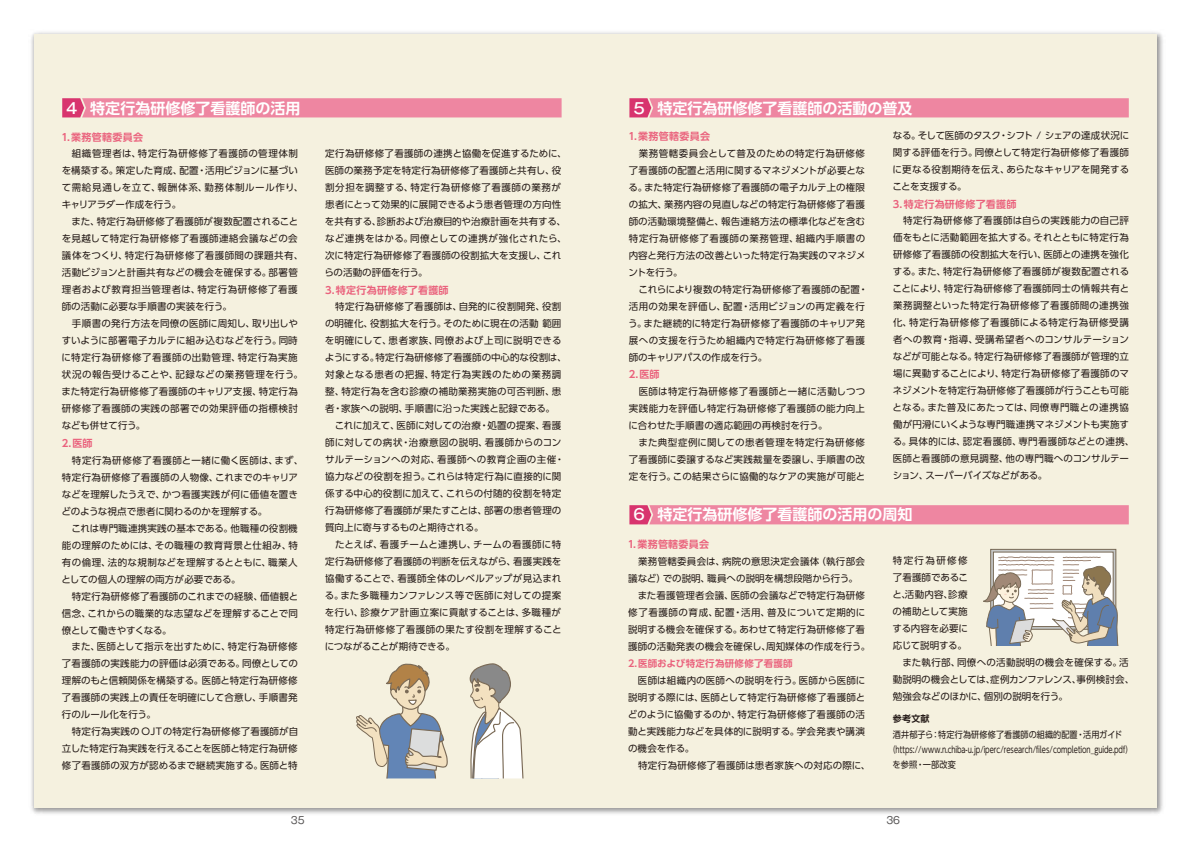
<style>
.page{position:relative;width:1191px;height:842px;background:#fff}
.page>*{position:absolute;margin:0;border:0;box-sizing:border-box;transform-origin:0 0}
.t1{font:700 15px "UD Shin Go Pro De";color:#fff}
.t2{font:700 10px "UD Shin Go Pro De";letter-spacing:.03em;color:#ea617c}
.t3{font:10px "Gothic MB101 Pro";color:#595757}
.t4{font:9.5px/17px "UD Shin Go Pro";letter-spacing:.02em;color:#221815}
.t5{font:700 9.5px "UD Shin Go Pro De";letter-spacing:.025em;color:#ea617c}
.t6{font:9px "UD Shin Go Pro";letter-spacing:.005em;color:#221815;scale:.75 1}
.t7{font:9px "UD Shin Go Pro";letter-spacing:.005em;color:#221815;scale:.9 1}
.t8{font:9px "UD Shin Go Pro";letter-spacing:.005em;color:#221815;scale:.91 1}
.t9{font:700 9px "UD Shin Go Pro De";color:#221815}
.s1{font-family:"Gothic MB101 Pro";font-weight:500}
</style>
<div class="page">
<div style="left:34px;top:34px;width:1123px;height:774px;background:#f5f1df"></div>
<svg style="left:62px;top:98px;width:499px;height:19px;background:#ed849f"></svg>
<svg style="left:629px;top:98px;width:499px;height:19px;background:#ed849f"></svg>
<svg style="left:629px;top:505px;width:499px;height:19px;background:#ed849f"></svg>
<svg style="left:983px;top:548px;width:136px;height:97px;background:#c9c8c5"></svg>
<svg style="left:469px;top:663px;width:55px;height:115px"></svg>
<svg style="left:356px;top:663px;width:92px;height:115px"></svg>
<h1 class="t1" style="left:66px;top:96px;width:236px"><span class="s1">4</span> 特定行為研修修了看護師の活用</h1>
<h1 class="t1" style="left:633px;top:96px;width:281px"><span class="s1">5</span> 特定行為研修修了看護師の活動の普及</h1>
<p class="t2" style="left:61px;top:129px;width:83px">1.業務管轄委員会</p>
<p class="t4" style="left:61px;top:145px;width:243px;text-indent:10px">組織管理者は、特定行為研修修了看護師の管理体制を構築する。策定した育成、配置・活用ビジョンに基づいて需給見通しを立て、報酬体系、勤務体制ルール作り、キャリアラダー作成を行う。<br>　また、特定行為研修修了看護師が複数配置されることを見越して特定行為研修修了看護師連絡会議などの会議体をつくり、特定行為研修修了看護師間の課題共有、活動ビジョンと計画共有などの機会を確保する。部署管理者および教育担当管理者は、特定行為研修修了看護師の活動に必要な手順書の実装を行う。<br>　手順書の発行方法を同僚の医師に周知し、取り出しやすいように部署電子カルテに組み込むなどを行う。同時に特定行為研修修了看護師の出勤管理、特定行為実施状況の報告受けることや、記録などの業務管理を行う。また特定行為研修修了看護師のキャリア支援、特定行為研修修了看護師の実践の部署での効果評価の指標検討なども併せて行う。</p>
<p class="t2" style="left:62px;top:435px;width:32px">2.医師</p>
<p class="t4" style="left:61px;top:451px;width:243px;text-indent:10px">特定行為研修修了看護師と一緒に働く医師は、まず、特定行為研修修了看護師の人物像、これまでのキャリアなどを理解したうえで、かつ看護実践が何に価値を置きどのような視点で患者に関わるのかを理解する。<br>　これは専門職連携実践の基本である。他職種の役割機能の理解のためには、その職種の教育背景と仕組み、特有の倫理、法的な規制などを理解するとともに、職業人としての個人の理解の両方が必要である。<br>　特定行為研修修了看護師のこれまでの経験、価値観と信念、これからの職業的な志望などを理解することで同僚として働きやすくなる。<br>　また、医師として指示を出すために、特定行為研修修了看護師の実践能力の評価は必須である。同僚としての理解のもと信頼関係を構築する。医師と特定行為研修修了看護師の実践上の責任を明確にして合意し、手順書発行のルール化を行う。<br>　特定行為実践の OJTの特定行為研修修了看護師が自立した特定行為実践を行えることを医師と特定行為研修修了看護師の双方が認めるまで継続実施する。医師と特</p>
<p class="t4" style="left:324px;top:145px;width:244px">定行為研修修了看護師の連携と協働を促進するために、医師の業務予定を特定行為研修修了看護師と共有し、役割分担を調整する、特定行為研修修了看護師の業務が患者にとって効果的に展開できるよう患者管理の方向性を共有する、診断および治療目的や治療計画を共有する、など連携をはかる。同僚としての連携が強化されたら、次に特定行為研修修了看護師の役割拡大を支援し、これらの活動の評価を行う。</p>
<p class="t2" style="left:325px;top:282px;width:125px">3.特定行為研修修了看護師</p>
<p class="t4" style="left:325px;top:298px;width:243px">　特定行為研修修了看護師は、自発的に役割開発、役割の明確化、役割拡大を行う。そのために現在の活動 範囲を明確にして、患者家族、同僚および上司に説明できるようにする。特定行為研修修了看護師の中心的な役割は、対象となる患者の把握、特定行為実践のための業務調整、特定行為を含む診療の補助業務実施の可否判断、患者・家族への説明、手順書に沿った実践と記録である。<br>　これに加えて、医師に対しての治療・処置の提案、看護師に対しての病状・治療意図の説明、看護師からのコンサルテーションへの対応、看護師への教育企画の主催・協力などの役割を担う。これらは特定行為に直接的に関係する中心的役割に加えて、これらの付随的役割を特定行為研修修了看護師が果たすことは、部署の患者管理の質向上に寄与するものと期待される。<br>　たとえば、看護チームと連携し、チームの看護師に特定行為研修修了看護師の判断を伝えながら、看護実践を協働することで、看護師全体のレベルアップが見込まれる。また多職種カンファレンス等で医師に対しての提案を行い、診療ケア計画立案に貢献することは、多職種が特定行為研修修了看護師の果たす役割を理解することにつながることが期待できる。</p>
<p class="t2" style="left:628px;top:128px;width:83px">1.業務管轄委員会</p>
<p class="t4" style="left:628px;top:144px;width:241px">　業務管轄委員会として普及のための特定行為研修修了看護師の配置と活用に関するマネジメントが必要となる。また特定行為研修修了看護師の電子カルテ上の権限の拡大、業務内容の見直しなどの特定行為研修修了看護師の活動環境整備と、報告連絡方法の標準化などを含む特定行為研修修了看護師の業務管理、組織内手順書の内容と発行方法の改善といった特定行為実践のマネジメントを行う。<br>　これらにより複数の特定行為研修修了看護師の配置・活用の効果を評価し、配置・活用ビジョンの再定義を行う。また継続的に特定行為研修修了看護師のキャリア発展への支援を行うため組織内で特定行為研修修了看護師のキャリアパスの作成を行う。</p>
<p class="t2" style="left:629px;top:366px;width:32px">2.医師</p>
<p class="t4" style="left:628px;top:382px;width:238px">　医師は特定行為研修修了看護師と一緒に活動しつつ実践能力を評価し特定行為研修修了看護師の能力向上に合わせた手順書の適応範囲の再検討を行う。<br>　また典型症例に関しての患者管理を特定行為研修修了看護師に委譲するなど実践裁量を委譲し、手順書の改定を行う。この結果さらに協働的なケアの実施が可能と</p>
<p class="t4" style="left:892px;top:127px;width:238px;text-align:justify">なる。そして医師のタスク・シフト / シェアの達成状況に関する評価を行う。同僚として特定行為研修修了看護師に更なる役割期待を伝え、あらたなキャリアを開発することを支援する。</p>
<p class="t2" style="left:893px;top:196px;width:125px">3.特定行為研修修了看護師</p>
<p class="t4" style="left:892px;top:212px;width:243px">　特定行為研修修了看護師は自らの実践能力の自己評価をもとに活動範囲を拡大する。それとともに特定行為研修修了看護師の役割拡大を行い、医師との連携を強化する。また、特定行為研修修了看護師が複数配置されることにより、特定行為研修修了看護師同士の情報共有と業務調整といった特定行為研修修了看護師間の連携強化、特定行為研修修了看護師による特定行為研修受講者への教育・指導、受講希望者へのコンサルテーションなどが可能となる。特定行為研修修了看護師が管理的立場に異動することにより、特定行為研修修了看護師のマネジメントを特定行為研修修了看護師が行うことも可能となる。また普及にあたっては、同僚専門職との連携協働が円滑にいくような専門職連携マネジメントも実施する。具体的には、認定看護師、専門看護師などとの連携、医師と看護師の意見調整、他の専門職へのコンサルテーション、スーパーバイズなどがある。</p>
<h1 class="t1" style="left:633px;top:502px;width:281px"><span class="s1">6</span> 特定行為研修修了看護師の活用の周知</h1>
<p class="t2" style="left:627px;top:536px;width:83px">1.業務管轄委員会</p>
<p class="t4" style="left:628px;top:552px;width:244px">　業務管轄委員会は、病院の意思決定会議体（執行部会議など）での説明、職員への説明を構想段階から行う。<br>　また看護管理者会議、医師の会議などで特定行為研修修了看護師の育成、配置・活用、普及について定期的に説明する機会を確保する。あわせて特定行為研修修了看護師の活動発表の機会を確保し、周知媒体の作成を行う。</p>
<p class="t5" style="left:628px;top:655px;width:166px">2.医師および特定行為研修修了看護師</p>
<p class="t4" style="left:627px;top:671px;width:244px">　医師は組織内の医師への説明を行う。医師から医師に説明する際には、医師として特定行為研修修了看護師とどのように協働するのか、特定行為研修修了看護師の活動と実践能力などを具体的に説明する。学会発表や講演の機会を作る。<br>　特定行為研修修了看護師は患者家族への対応の際に、</p>
<p class="t4" style="left:892px;top:552px;width:243px">特定行為研修修<br>了看護師であるこ<br>と、活動内容、診療<br>の補助として実施<br>する内容を必要に<br>応じて説明する。<br>　また執行部、同僚への活動説明の機会を確保する。活動説明の機会としては、症例カンファレンス、事例検討会、勉強会などのほかに、個別の説明を行う。</p>
<p class="t9" style="left:893px;top:711px;width:38px">参考文献</p>
<p class="t7" style="left:893px;top:727px;width:256px">酒井郁子ら：特定行為研修修了看護師の組織的配置・活用ガイド</p>
<p class="t6" style="left:889px;top:742px;width:326px">（https://www.n.chiba-u.jp/iperc/research/files/completion_guide.pdf）</p>
<p class="t8" style="left:892px;top:757px;width:71px">を参照・一部改変</p>
<p class="t3" style="left:291px;top:811px;width:15px">35</p>
<p class="t3" style="left:886px;top:811px;width:15px">36</p>
</div>
